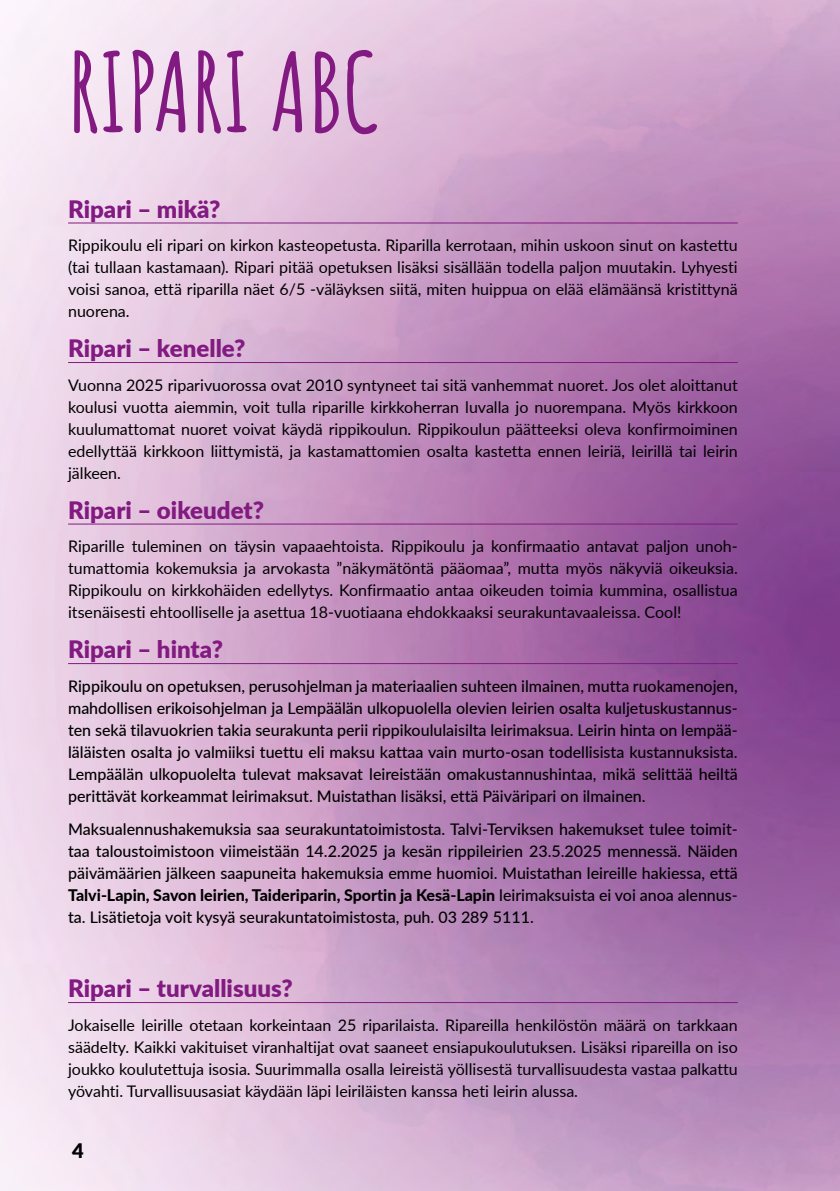
<style>
.page{position:relative;width:840px;height:1191px;background:#fff}
.page>*{position:absolute;margin:0;border:0;box-sizing:border-box;transform-origin:0 0}
.Otsikko_H1{font:700 108px "Amatic SC";color:#821a81}
.Info_alaotsikko_H2{font:900 24px "Lato";color:#821a81}
.t1{font:900 20px "Lato";color:#000}
.Info_leipis_P{font:16px/22px "Lato";color:#000;text-align:justify}
.Info_leipis_P-2{font:500 16px/22px "Lato";color:#000;text-align:justify}
.s1{font-weight:800}
</style>
<div class="page">
<img style="left:0;top:0;width:839px;height:1191px">
<hr style="left:68px;top:222px;width:669px;height:1px;background:#821a81">
<hr style="left:68px;top:362px;width:669px;height:1px;background:#821a81">
<hr style="left:68px;top:523px;width:669px;height:1px;background:#821a81">
<hr style="left:68px;top:663px;width:669px;height:1px;background:#821a81">
<hr style="left:68px;top:1002px;width:669px;height:1px;background:#821a81">
<h1 class="Otsikko_H1" style="left:68px;top:9px;width:312px">RIPARI ABC</h1>
<h2 class="Info_alaotsikko_H2" style="left:68px;top:191px;width:154px">Ripari – mikä?</h2>
<p class="Info_leipis_P" style="left:68px;top:234px;width:670px">Rippikoulu eli ripari on kirkon kasteopetusta. Riparilla kerrotaan, mihin uskoon sinut on kastettu (tai tullaan kastamaan). Ripari pitää opetuksen lisäksi sisällään todella paljon muutakin. Lyhyesti voisi sanoa, että riparilla näet 6/5 -väläyksen siitä, miten huippua on elää elämäänsä kristittynä nuorena.</p>
<h2 class="Info_alaotsikko_H2" style="left:68px;top:330px;width:179px">Ripari – kenelle?</h2>
<p class="Info_leipis_P" style="left:68px;top:373px;width:670px">Vuonna 2025 riparivuorossa ovat 2010 syntyneet tai sitä vanhemmat nuoret. Jos olet aloittanut koulusi vuotta aiemmin, voit tulla riparille kirkkoherran luvalla jo nuorempana. Myös kirkkoon kuulumattomat nuoret voivat käydä rippikoulun. Rippikoulun päätteeksi oleva konfirmoiminen edellyttää kirkkoon liittymistä, ja kastamattomien osalta kastetta ennen leiriä, leirillä tai leirin jälkeen.</p>
<h2 class="Info_alaotsikko_H2" style="left:68px;top:492px;width:197px">Ripari – oikeudet?</h2>
<p class="Info_leipis_P" style="left:68px;top:535px;width:670px">Riparille tuleminen on täysin vapaaehtoista. Rippikoulu ja konfirmaatio antavat paljon unoh&shy;tumattomia kokemuksia ja arvokasta ”näkymätöntä pääomaa”, mutta myös näkyviä oikeuksia.<br>Rippikoulu on kirkkohäiden edellytys. Konfirmaatio antaa oikeuden toimia kummina, osallistua itsenäisesti ehtoolliselle ja asettua 18-vuotiaana ehdokkaaksi seurakuntavaaleissa. Cool!</p>
<h2 class="Info_alaotsikko_H2" style="left:68px;top:631px;width:156px">Ripari – hinta?</h2>
<p class="Info_leipis_P-2" style="left:68px;top:674px;width:670px">Rippikoulu on opetuksen, perusohjelman ja materiaalien suhteen ilmainen, mutta ruokamenojen, mahdollisen erikoisohjelman ja Lempäälän ulkopuolella olevien leirien osalta kuljetuskustannus&shy;ten sekä tilavuokrien takia seurakunta perii rippikoululaisilta leirimaksua. Leirin hinta on lempää&shy;läläisten osalta jo valmiiksi tuettu eli maksu kattaa vain murto-osan todellisista kustannuksista.<br>Lempäälän ulkopuolelta tulevat maksavat leireistään omakustannushintaa, mikä selittää heiltä perittävät korkeammat leirimaksut. Muistathan lisäksi, että Päiväripari on ilmainen.</p>
<p class="Info_leipis_P-2" style="left:68px;top:817px;width:670px">Maksualennushakemuksia saa seurakuntatoimistosta. Talvi-Terviksen hakemukset tulee toimit&shy;taa taloustoimistoon viimeistään 14.2.2025 ja kesän rippileirien 23.5.2025 mennessä. Näiden päivämäärien jälkeen saapuneita hakemuksia emme huomioi. Muistathan leireille hakiessa, että <span class="s1">Talvi-Lapin, Savon leirien, Taideriparin, Sportin ja Kesä-Lapin</span> leirimaksuista ei voi anoa alennus&shy;ta. Lisätietoja voit kysyä seurakuntatoimistosta, puh. 03 289 5111.</p>
<h2 class="Info_alaotsikko_H2" style="left:68px;top:970px;width:226px">Ripari – turvallisuus?</h2>
<p class="Info_leipis_P" style="left:68px;top:1013px;width:670px">Jokaiselle leirille otetaan korkeintaan 25 riparilaista. Ripareilla henkilöstön määrä on tarkkaan säädelty. Kaikki vakituiset viranhaltijat ovat saaneet ensiapukoulutuksen. Lisäksi ripareilla on iso joukko koulutettuja isosia. Suurimmalla osalla leireistä yöllisestä turvallisuudesta vastaa palkattu yövahti. Turvallisuusasiat käydään läpi leiriläisten kanssa heti leirin alussa.</p>
<p class="t1" style="left:72px;top:1135px;width:13px">4</p>
</div>
